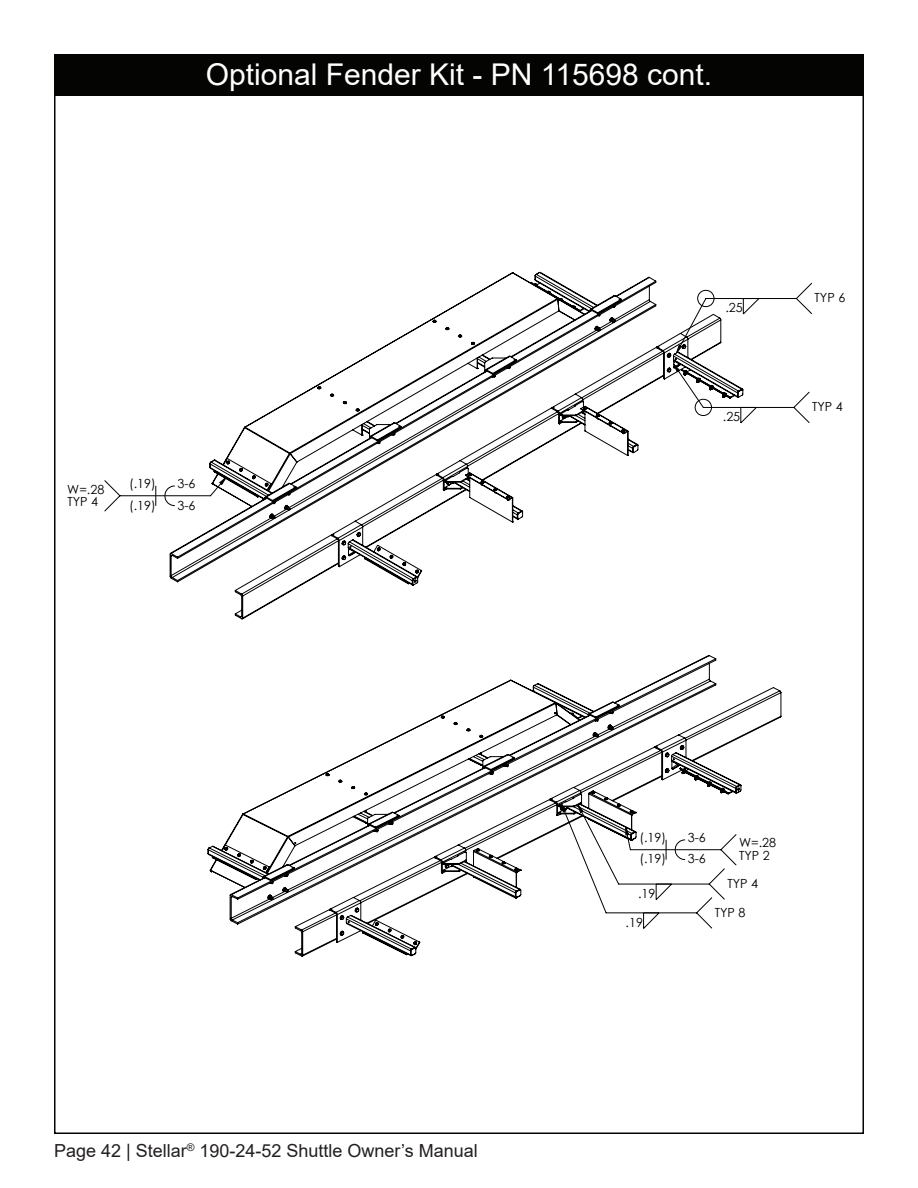
<style>
.page{position:relative;width:918px;height:1188px;background:#fff}
.page>*{position:absolute;margin:0;border:0;box-sizing:border-box;transform-origin:0 0}
.TOC_Page_Heading_Whi{font:30px "Arial";color:#fff}
.t1{font:18px "Arial";color:#231f20}
.t2{font:12.6px/12.5px "Century Gothic";color:#000}
</style>
<div class="page">
<svg style="left:169px;top:271px;width:575px;height:349px"></svg>
<svg style="left:207px;top:655px;width:575px;height:302px"></svg>
<div style="left:54px;top:54px;width:810px;height:40px;background:#040503"></div>
<p class="TOC_Page_Heading_Whi" style="left:206px;top:54px;width:508px">Optional Fender Kit - PN 115698 cont.</p>
<p class="t2" style="left:67px;top:483px;width:39px">W=.28<br>TYP 4</p>
<p class="t2" style="left:129px;top:477px;width:28px">(.19)</p>
<p class="t2" style="left:177px;top:477px;width:20px">3-6</p>
<p class="t2" style="left:129px;top:499px;width:28px">(.19)</p>
<p class="t2" style="left:177px;top:499px;width:20px">3-6</p>
<p class="t2" style="left:725px;top:301px;width:19px">.25</p>
<p class="t2" style="left:723px;top:410px;width:19px">.25</p>
<p class="t2" style="left:815px;top:291px;width:32px">TYP 6</p>
<p class="t2" style="left:812px;top:400px;width:32px">TYP 4</p>
<h2 class="t1" style="left:54px;top:1139px;width:425px">Page 42 | Stellar<sup>®</sup> 190-24-52 Shuttle Owner’s Manual</h2>
<p class="t2" style="left:639px;top:831px;width:28px">(.19)</p>
<p class="t2" style="left:688px;top:831px;width:20px">3-6</p>
<p class="t2" style="left:639px;top:853px;width:28px">(.19)</p>
<p class="t2" style="left:688px;top:853px;width:20px">3-6</p>
<p class="t2" style="left:638px;top:887px;width:19px">.19</p>
<p class="t2" style="left:626px;top:916px;width:19px">.19</p>
<p class="t2" style="left:739px;top:836px;width:39px">W=.28<br>TYP 2</p>
<p class="t2" style="left:727px;top:877px;width:32px">TYP 4</p>
<p class="t2" style="left:715px;top:906px;width:32px">TYP 8</p>
</div>
